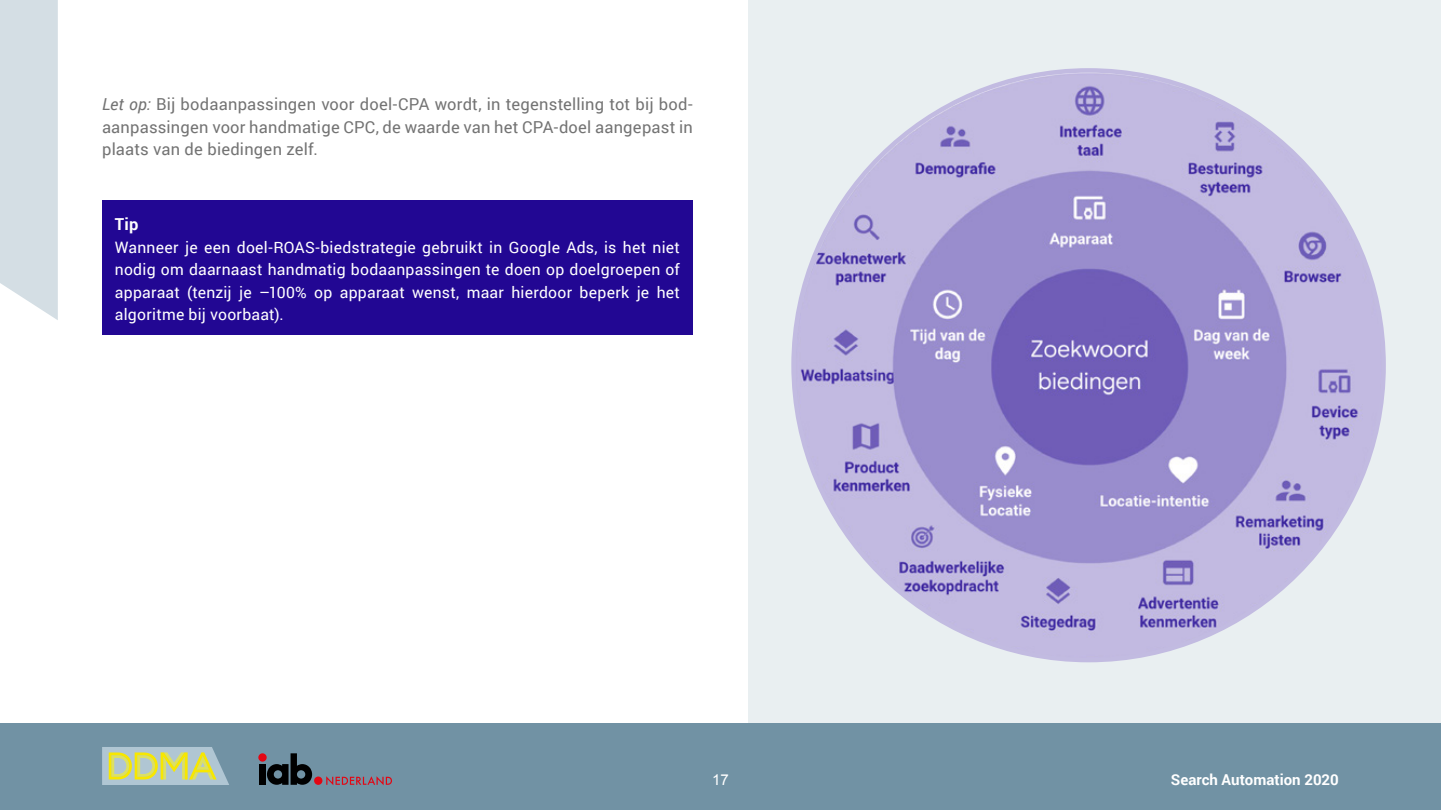
<style>
.page{position:relative;width:1441px;height:810px;background:#fff}
.page>*{position:absolute;margin:0;border:0;box-sizing:border-box;transform-origin:0 0}
.t1{font:16.5px/22.5px "Roboto";letter-spacing:.015em;color:#737373;text-align:justify}
.t2{font:700 16.5px "Roboto";color:#fff}
.t3{font:15.75px/22.5px "Roboto";letter-spacing:.015em;color:#fff;text-align:justify}
.t4{font:700 15px "Roboto";color:#fff}
.t5{font:15px "Arial";color:#fff}
.s1{font-style:italic}
</style>
<div class="page">
<div style="left:0;top:0;width:58px;height:320px;background:#d4dee4"></div>
<div style="left:748px;top:0;width:692px;height:735px;background:#e9eff1"></div>
<div style="left:102px;top:200px;width:590px;height:135px;background:#220793"></div>
<img style="left:793px;top:70px;width:590px;height:590px;border-radius:295px">
<div style="left:0;top:724px;width:1440px;height:86px;background:#7192a4"></div>
<svg style="left:267px;top:753px;width:45px;height:32px"></svg>
<div style="left:314px;top:777px;width:8px;height:8px;background:#e30613;border-radius:50%"></div>
<div style="left:258px;top:753px;width:9px;height:9px;background:#e30613;border-radius:50%"></div>
<div style="left:259px;top:764px;width:6px;height:21px;background:#000"></div>
<svg style="left:326px;top:776px;width:66px;height:9px"></svg>
<svg style="left:102px;top:747px;width:127px;height:38px;background:#becb9b"></svg>
<p class="t1" style="left:102px;top:92px;width:592px"><span class="s1">Let op:</span> Bij bodaanpassingen voor doel-CPA wordt, in tegenstelling tot bij bod&shy;aanpassingen voor handmatige CPC, de waarde van het CPA-doel aangepast in plaats van de biedingen zelf.</p>
<p class="t2" style="left:115px;top:213px;width:25px">Tip</p>
<p class="t3" style="left:115px;top:235px;width:566px">Wanneer je een doel-ROAS-biedstrategie gebruikt in Google Ads, is het niet nodig om daarnaast handmatig bodaanpassingen te doen op doelgroepen of apparaat (tenzij je –100% op apparaat wenst, maar hierdoor beperk je het algoritme bij voorbaat).</p>
<p class="t5" style="left:712px;top:770px;width:18px">17</p>
<p class="t4" style="left:1170px;top:769px;width:169px">Search Automation 2020</p>
</div>
